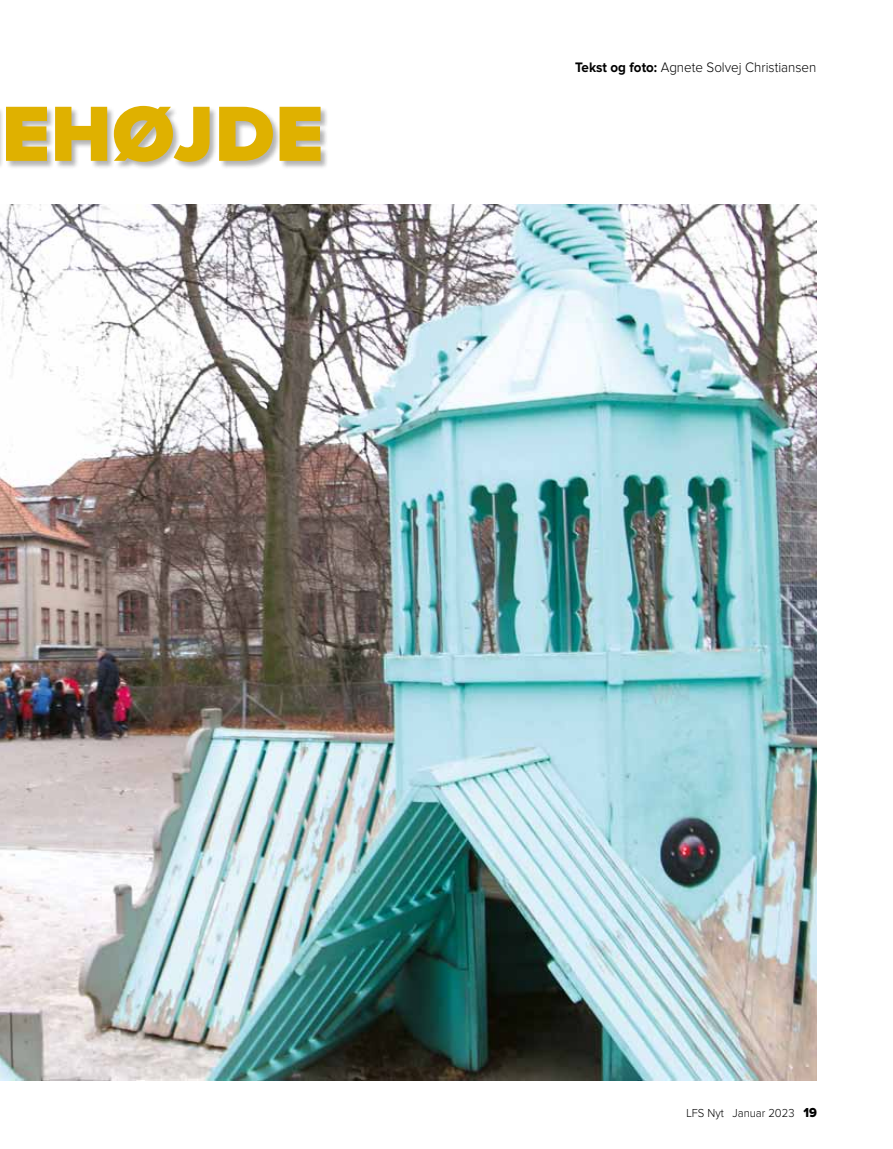
<style>
.page{position:relative;width:893px;height:1149px;background:#fff}
.page>*{position:absolute;margin:0;border:0;box-sizing:border-box;transform-origin:0 0}
.t1{font:900 81px "Proxima Nova";letter-spacing:.01em;color:#dfb100}
.t2{font:300 14.25px "Proxima Nova";color:#000;scale:.94 1}
.t3{font:300 12px "Proxima Nova";color:#000;scale:.94 1}
.s1{font-weight:700}
.s2{font-family:"Proxima Nova Extrabld";font-weight:400;font-size:13.5px}
</style>
<div class="page">
<img style="left:0;top:204px;width:816px;height:876px">
<div style="left:0;top:106px;width:329px;height:64px;background:#000;opacity:.3"></div>
<h1 class="t1" style="left:2px;top:97px;width:323px">ehøjde</h1>
<p class="t2" style="left:575px;top:61px;width:258px"><span class="s1">Tekst og foto:</span> Agnete Solvej Christiansen</p>
<p class="t3" style="left:686px;top:1107px;width:141px">LFS Nyt Januar 2023 <span class="s2">19</span></p>
</div>
